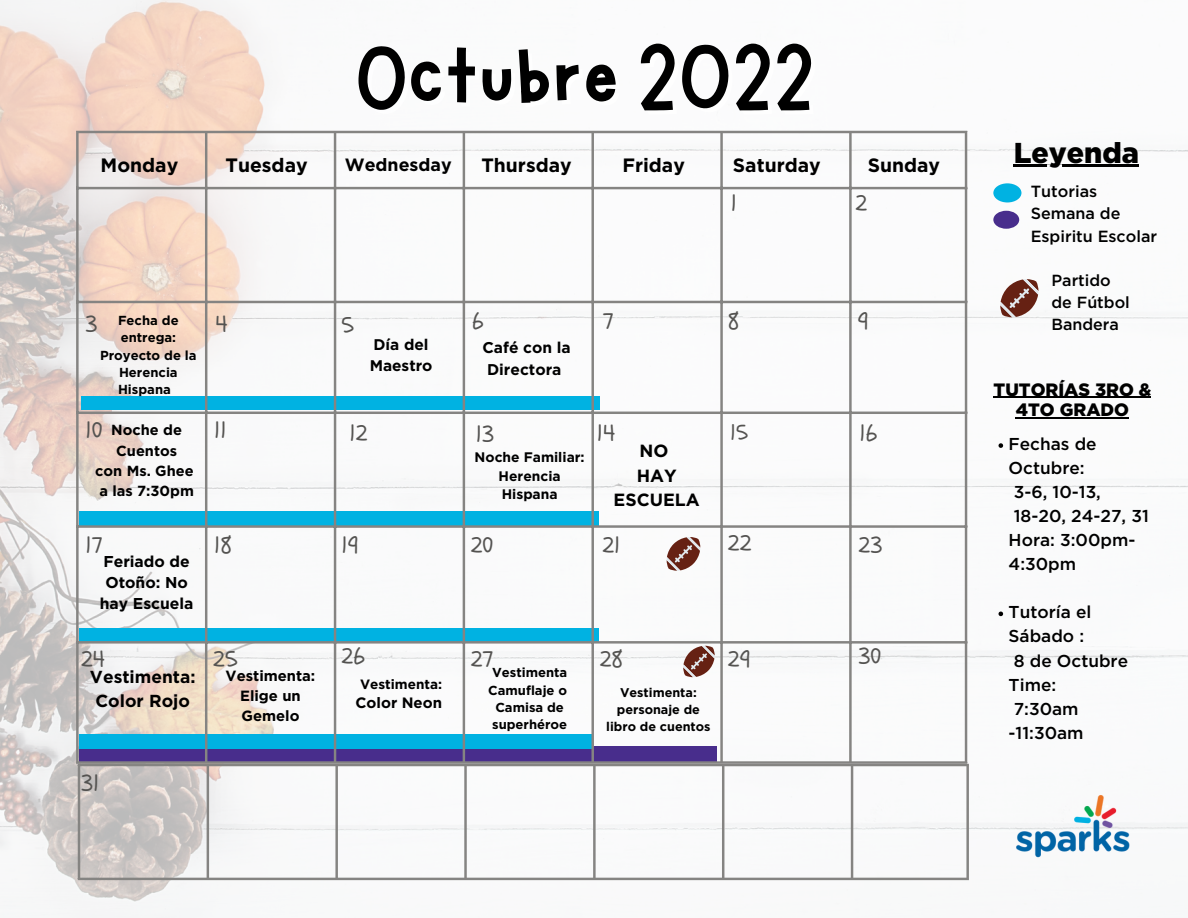
<style>
.page{position:relative;width:1188px;height:918px;background:#fff}
.page>*{position:absolute;margin:0;border:0;box-sizing:border-box;transform-origin:0 0}
.t1{font:93.3px "Marykate";color:#000}
.t2{font:900 28.8px "Gotham";color:#000}
.t3{font:23.1px "Schoolbell";color:#545351}
.t4{font:22.05px "Schoolbell";color:#545351}
.t5{font:700 19.35px "Gotham";color:#000}
.t6{font:900 17.85px/20.2px "Gotham";color:#000;text-align:center}
.t7{font:700 17.85px "Gotham";color:#000}
.t8{font:700 17.7px/24.5px "Gotham";color:#000;text-align:center}
.t9{font:700 17.4px/23.7px "Gotham";color:#000;text-align:center}
.t10{font:500 17.25px/24px "Gotham";color:#000}
.t11{font:500 16.2px/22.4px "Gotham";color:#000}
.t12{font:500 16.05px/22.2px "Gotham";color:#000}
.t13{font:700 15.75px/21.3px "Gotham";color:#000;text-align:center}
.t14{font:700 15.6px/21.5px "Gotham";color:#000;text-align:center}
.t15{font:700 15.45px/21.3px "Gotham";color:#000}
.t16{font:700 15px "Gotham";color:#000}
.t17{font:700 14.85px/20px "Gotham";color:#000;text-align:center}
.t18{font:700 14.55px/20.2px "Gotham";color:#000;text-align:center}
.t19{font:700 13.8px/18.9px "Gotham";color:#000;text-align:center}
.t20{font:700 13.5px "Gotham";color:#000}
.t21{font:700 13.05px/17.4px "Gotham";color:#000;text-align:center}
.t22{font:700 12.6px/17.1px "Gotham";color:#000;text-align:center}
</style>
<div class="page">
<img style="left:0;top:0;width:1188px;height:918px">
<div style="left:79px;top:746px;width:638px;height:16px;background:#482d8c"></div>
<div style="left:79px;top:735px;width:513px;height:13px;background:#00b2e2"></div>
<div style="left:79px;top:628px;width:520px;height:14px;background:#00b2e2"></div>
<div style="left:79px;top:512px;width:520px;height:13px;background:#00b2e2"></div>
<div style="left:81px;top:396px;width:519px;height:13px;background:#00b2e2"></div>
<hr style="left:78px;top:766px;width:2px;height:112px;background:#858482">
<hr style="left:207px;top:766px;width:2px;height:112px;background:#858482">
<hr style="left:335px;top:766px;width:3px;height:112px;background:#858482">
<hr style="left:464px;top:766px;width:3px;height:112px;background:#858482">
<hr style="left:593px;top:766px;width:3px;height:112px;background:#858482">
<hr style="left:722px;top:766px;width:2px;height:112px;background:#858482">
<hr style="left:851px;top:766px;width:2px;height:112px;background:#858482">
<hr style="left:966px;top:766px;width:3px;height:112px;background:#858482">
<hr style="left:78px;top:764px;width:891px;height:2px;background:#858482">
<hr style="left:78px;top:878px;width:891px;height:2px;background:#858482">
<hr style="left:76px;top:133px;width:3px;height:628px;background:#858482">
<hr style="left:205px;top:133px;width:2px;height:628px;background:#858482">
<hr style="left:334px;top:133px;width:2px;height:628px;background:#858482">
<hr style="left:463px;top:133px;width:2px;height:628px;background:#858482">
<hr style="left:591px;top:133px;width:3px;height:628px;background:#858482">
<hr style="left:720px;top:133px;width:3px;height:628px;background:#858482">
<hr style="left:849px;top:133px;width:3px;height:628px;background:#858482">
<hr style="left:965px;top:133px;width:2px;height:628px;background:#858482">
<hr style="left:76px;top:131px;width:891px;height:2px;background:#858482">
<hr style="left:76px;top:187px;width:891px;height:2px;background:#858482">
<hr style="left:76px;top:301px;width:891px;height:2px;background:#858482">
<hr style="left:76px;top:412px;width:891px;height:2px;background:#858482">
<hr style="left:76px;top:525px;width:891px;height:3px;background:#858482">
<hr style="left:76px;top:641px;width:891px;height:3px;background:#858482">
<hr style="left:76px;top:761px;width:891px;height:3px;background:#858482">
<svg style="left:667px;top:537px;width:33px;height:34px"></svg>
<svg style="left:683px;top:646px;width:32px;height:31px"></svg>
<hr style="left:1014px;top:165px;width:125px;height:2px;background:#000">
<div style="left:993px;top:183px;width:28px;height:19px;background:#00b2e2;border-radius:50%"></div>
<div style="left:993px;top:211px;width:26px;height:18px;background:#482d8c;border-radius:50%"></div>
<svg style="left:1000px;top:279px;width:38px;height:38px"></svg>
<img style="left:1004px;top:783px;width:137px;height:86px">
<svg style="left:999px;top:443px;width:4px;height:5px"></svg>
<svg style="left:999px;top:612px;width:4px;height:4px"></svg>
<hr style="left:994px;top:397px;width:157px;height:1px;background:#000">
<hr style="left:1016px;top:417px;width:113px;height:1px;background:#000">
<h1 class="t1" style="left:356px;top:17px;width:460px">Octubre 2022</h1>
<p class="t5" style="left:101px;top:157px;width:79px">Monday</p>
<p class="t5" style="left:225px;top:157px;width:84px">Tuesday</p>
<p class="t7" style="left:345px;top:157px;width:108px">Wednesday</p>
<p class="t5" style="left:481px;top:157px;width:92px">Thursday</p>
<p class="t5" style="left:622px;top:157px;width:64px">Friday</p>
<p class="t5" style="left:733px;top:157px;width:89px">Saturday</p>
<p class="t5" style="left:868px;top:157px;width:74px">Sunday</p>
<h3 class="t3" style="left:731px;top:188px;width:8px">1</h3>
<h3 class="t3" style="left:856px;top:188px;width:13px">2</h3>
<p class="t21" style="left:100px;top:312px;width:98px">Fecha de entrega:<br>Proyecto de la<br>Herencia<br>Hispana</p>
<h3 class="t3" style="left:86px;top:309px;width:14px">3</h3>
<h3 class="t3" style="left:216px;top:309px;width:14px">4</h3>
<h3 class="t3" style="left:342px;top:310px;width:14px">5</h3>
<h3 class="t3" style="left:472px;top:306px;width:13px">6</h3>
<h3 class="t3" style="left:603px;top:306px;width:13px">7</h3>
<h3 class="t3" style="left:728px;top:306px;width:13px">8</h3>
<h3 class="t3" style="left:858px;top:306px;width:12px">9</h3>
<p class="t15" style="left:370px;top:334px;width:64px">Día del<br>Maestro</p>
<p class="t14" style="left:482px;top:338px;width:90px">Café con la<br>Directora</p>
<h3 class="t3" style="left:86px;top:415px;width:19px">10</h3>
<h3 class="t3" style="left:214px;top:415px;width:14px">11</h3>
<h3 class="t3" style="left:349px;top:418px;width:20px">12</h3>
<h3 class="t3" style="left:476px;top:419px;width:20px">13</h3>
<h3 class="t3" style="left:597px;top:418px;width:20px">14</h3>
<p class="t4" style="left:730px;top:418px;width:19px">15</p>
<h3 class="t3" style="left:859px;top:418px;width:19px">16</h3>
<p class="t18" style="left:95px;top:421px;width:100px">Noche de<br>Cuentos<br>con Ms. Ghee a las 7:30pm</p>
<p class="t19" style="left:475px;top:448px;width:112px">Noche Familiar:<br>Herencia<br>Hispana</p>
<p class="t8" style="left:614px;top:440px;width:88px">NO<br>HAY<br>ESCUELA</p>
<h3 class="t3" style="left:86px;top:530px;width:19px">17</h3>
<p class="t13" style="left:100px;top:551px;width:95px">Feriado de<br>Otoño: No hay Escuela</p>
<h3 class="t3" style="left:214px;top:530px;width:19px">18</h3>
<h3 class="t3" style="left:342px;top:530px;width:19px">19</h3>
<h3 class="t3" style="left:471px;top:530px;width:24px">20</h3>
<h3 class="t3" style="left:728px;top:528px;width:25px">22</h3>
<h3 class="t3" style="left:859px;top:530px;width:25px">23</h3>
<h3 class="t3" style="left:602px;top:530px;width:20px">21</h3>
<h3 class="t3" style="left:213px;top:644px;width:26px">25</h3>
<h3 class="t3" style="left:342px;top:641px;width:25px">26</h3>
<h3 class="t3" style="left:471px;top:644px;width:24px">27</h3>
<h3 class="t3" style="left:81px;top:644px;width:25px">24</h3>
<p class="t21" style="left:488px;top:665px;width:81px">Vestimenta<br>Camuflaje o<br>Camisa de superhéroe</p>
<p class="t9" style="left:90px;top:666px;width:107px">Vestimenta:<br>Color Rojo</p>
<p class="t17" style="left:226px;top:666px;width:91px">Vestimenta:<br>Elige un<br>Gemelo</p>
<p class="t20" style="left:360px;top:678px;width:83px">Vestimenta:</p>
<p class="t16" style="left:356px;top:696px;width:88px">Color Neon</p>
<h3 class="t3" style="left:81px;top:768px;width:20px">31</h3>
<h3 class="t3" style="left:600px;top:644px;width:25px">28</h3>
<p class="t22" style="left:606px;top:684px;width:106px">Vestimenta: personaje de libro de cuentos</p>
<h3 class="t3" style="left:728px;top:644px;width:24px">29</h3>
<h3 class="t3" style="left:859px;top:641px;width:24px">30</h3>
<h2 class="t2" style="left:1014px;top:140px;width:127px">Leyenda</h2>
<p class="t11" style="left:1031px;top:181px;width:128px">Tutorias<br>Semana de<br>Espiritu Escolar</p>
<p class="t12" style="left:1051px;top:270px;width:80px">Partido de Fútbol<br>Bandera</p>
<p class="t6" style="left:994px;top:380px;width:159px">TUTORÍAS 3RO &amp;<br>4TO GRADO</p>
<p class="t10" style="left:1009px;top:433px;width:142px">Fechas de<br>Octubre:<br>3-6, 10-13,<br>18-20, 24-27, 31<br>Hora: 3:00pm-<br>4:30pm</p>
<p class="t10" style="left:1009px;top:601px;width:121px">Tutoría el<br>Sábado :<br>8 de Octubre<br>Time:<br>7:30am -11:30am</p>
</div>
